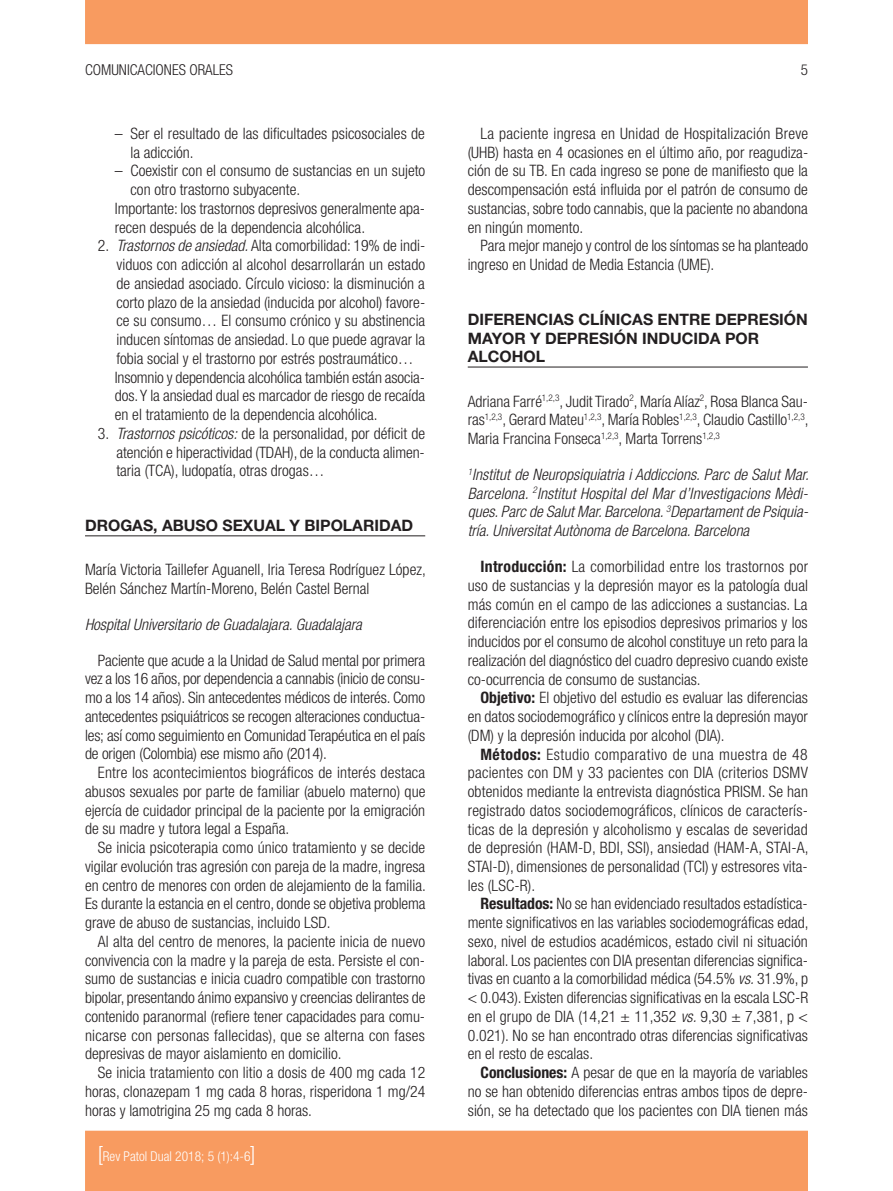
<style>
.page{position:relative;width:893px;height:1191px;background:#fff}
.page>*{position:absolute;margin:0;border:0;box-sizing:border-box;transform-origin:0 0}
.t1{font:300 condensed 15.75px/18.8px "Helvetica Neue LT Std";color:#231f20;text-align:justify}
.t2{font:italic 300 condensed 15.75px/18.8px "Helvetica Neue LT Std";color:#231f20;text-align:justify}
.t3{font:700 15.75px/18.8px "Helvetica Neue LT Std";color:#231f20}
.t4{font:300 condensed 15px "Helvetica Neue LT Std";color:#231f20}
.t5{font:300 condensed 13.5px "Helvetica Neue LT Std";color:#fff}
.s1{font-style:italic}
.s2{font-size:21px}
.s3{font-weight:700}
</style>
<div class="page">
<div style="left:85px;top:1130px;width:723px;height:61px;background:#f89b60"></div>
<div style="left:85px;top:0;width:723px;height:44px;background:#f89b60"></div>
<hr style="left:85px;top:535px;width:340px;height:1px;background:#231f20">
<hr style="left:468px;top:367px;width:340px;height:1px;background:#231f20">
<p class="t4" style="left:85px;top:61px;width:150px">COMUNICACIONES ORALES</p>
<p class="t1" style="left:131px;top:124px;width:296px;text-indent:-16px">– Ser el resultado de las dificultades psicosociales de la adicción.</p>
<p class="t1" style="left:115px;top:161px;width:312px">– Coexistir con el consumo de sustancias en un sujeto</p>
<p class="t1" style="left:131px;top:180px;width:171px">con otro trastorno subyacente.</p>
<p class="t1" style="left:115px;top:199px;width:312px">Importante: los trastornos depresivos generalmente apa-</p>
<p class="t1" style="left:115px;top:217px;width:252px">recen después de la dependencia alcohólica.</p>
<p class="t1" style="left:115px;top:236px;width:312px;text-align:left;text-indent:-17px">2. <span class="s1">Trastornos de ansiedad.</span> Alta comorbilidad: 19% de indi&shy;viduos con adicción al alcohol desarrollarán un estado de ansiedad asociado. Círculo vicioso: la disminución a corto plazo de la ansiedad (inducida por alcohol) favore&shy;ce su consumo… El consumo crónico y su abstinencia inducen síntomas de ansiedad. Lo que puede agravar la fobia social y el trastorno por estrés postraumático… Insomnio y dependencia alcohólica también están asocia&shy;dos. Y la ansiedad dual es marcador de riesgo de recaída en el tratamiento de la dependencia alcohólica.</p>
<p class="t1" style="left:116px;top:424px;width:310px;text-indent:-19px">3. <span class="s1">Trastornos psicóticos:</span> de la personalidad, por déficit de atención e hiperactividad (TDAH), de la conducta alimen&shy;taria (TCA), ludopatía, otras drogas…</p>
<p class="t3" style="left:85px;top:516px;width:330px">DROGAS, ABUSO SEXUAL Y BIPOLARIDAD</p>
<p class="t1" style="left:85px;top:560px;width:342px">María Victoria Taillefer Aguanell, Iria Teresa Rodríguez López,<br>Belén Sánchez Martín-Moreno, Belén Castel Bernal</p>
<p class="t2" style="left:85px;top:615px;width:278px">Hospital Universitario de Guadalajara. Guadalajara</p>
<p class="t1" style="left:85px;top:650px;width:342px;text-indent:13px">Paciente que acude a la Unidad de Salud mental por primera vez a los 16 años, por dependencia a cannabis (inicio de consu&shy;mo a los 14 años). Sin antecedentes médicos de interés. Como antecedentes psiquiátricos se recogen alteraciones conductua&shy;les; así como seguimiento en Comunidad Terapéutica en el país de origen (Colombia) ese mismo año (2014).</p>
<p class="t1" style="left:85px;top:763px;width:342px;text-indent:13px">Entre los acontecimientos biográficos de interés destaca abusos sexuales por parte de familiar (abuelo materno) que ejercía de cuidador principal de la paciente por la emigración de su madre y tutora legal a España.</p>
<p class="t1" style="left:85px;top:838px;width:342px;text-indent:13px">Se inicia psicoterapia como único tratamiento y se decide vigilar evolución tras agresión con pareja de la madre, ingresa en centro de menores con orden de alejamiento de la familia.<br>Es durante la estancia en el centro, donde se objetiva problema grave de abuso de sustancias, incluido LSD.</p>
<p class="t1" style="left:85px;top:931px;width:342px;text-indent:13px">Al alta del centro de menores, la paciente inicia de nuevo convivencia con la madre y la pareja de esta. Persiste el con&shy;sumo de sustancias e inicia cuadro compatible con trastorno bipolar, presentando ánimo expansivo y creencias delirantes de contenido paranormal (refiere tener capacidades para comu&shy;nicarse con personas fallecidas), que se alterna con fases depresivas de mayor aislamiento en domicilio.</p>
<p class="t1" style="left:85px;top:1063px;width:342px;text-indent:13px">Se inicia tratamiento con litio a dosis de 400 mg cada 12 horas, clonazepam 1 mg cada 8 horas, risperidona 1 mg/24 horas y lamotrigina 25 mg cada 8 horas.</p>
<p class="t5" style="left:98px;top:1148px;width:159px"><span class="s2">[</span>Rev Patol Dual 2018; 5 (1):4-6<span class="s2">]</span></p>
<p class="t4" style="left:801px;top:61px;width:9px">5</p>
<p class="t1" style="left:468px;top:124px;width:342px;text-indent:13px">La paciente ingresa en Unidad de Hospitalización Breve (UHB) hasta en 4 ocasiones en el último año, por reagudiza&shy;ción de su TB. En cada ingreso se pone de manifiesto que la descompensación está influida por el patrón de consumo de sustancias, sobre todo cannabis, que la paciente no abandona en ningún momento.</p>
<p class="t1" style="left:468px;top:236px;width:342px;text-indent:13px">Para mejor manejo y control de los síntomas se ha planteado ingreso en Unidad de Media Estancia (UME).</p>
<p class="t3" style="left:468px;top:309px;width:342px">DIFERENCIAS CLÍNICAS ENTRE DEPRESIÓN<br>MAYOR Y DEPRESIÓN INDUCIDA POR<br>ALCOHOL</p>
<p class="t1" style="left:468px;top:391px;width:342px">Adriana Farré<sup>1,2,3</sup>, Judit Tirado<sup>2</sup>, María Alíaz<sup>2</sup>, Rosa Blanca Sau&shy;ras<sup>1,2,3</sup>, Gerard Mateu<sup>1,2,3</sup>, María Robles<sup>1,2,3</sup>, Claudio Castillo<sup>1,2,3</sup>, Maria Francina Fonseca<sup>1,2,3</sup>, Marta Torrens<sup>1,2,3</sup></p>
<p class="t2" style="left:468px;top:465px;width:343px"><sup>1</sup>Institut de Neuropsiquiatria i Addiccions. Parc de Salut Mar.<br>Barcelona. <sup>2</sup>Institut Hospital del Mar d’Investigacions Mèdi&shy;ques. Parc de Salut Mar. Barcelona. <sup>3</sup>Departament de Psiquia&shy;tría. Universitat Autònoma de Barcelona. Barcelona</p>
<p class="t1" style="left:468px;top:557px;width:342px;text-indent:13px"><span class="s3">Introducción:</span> La comorbilidad entre los trastornos por uso de sustancias y la depresión mayor es la patología dual más común en el campo de las adicciones a sustancias. La diferenciación entre los episodios depresivos primarios y los inducidos por el consumo de alcohol constituye un reto para la realización del diagnóstico del cuadro depresivo cuando existe co-ocurrencia de consumo de sustancias.</p>
<p class="t1" style="left:468px;top:688px;width:342px;text-indent:13px"><span class="s3">Objetivo:</span> El objetivo del estudio es evaluar las diferencias en datos sociodemográfico y clínicos entre la depresión mayor (DM) y la depresión inducida por alcohol (DIA).</p>
<p class="t1" style="left:468px;top:744px;width:342px;text-indent:13px"><span class="s3">Métodos:</span> Estudio comparativo de una muestra de 48 pacientes con DM y 33 pacientes con DIA (criterios DSMV obtenidos mediante la entrevista diagnóstica PRISM. Se han registrado datos sociodemográficos, clínicos de caracterís&shy;ticas de la depresión y alcoholismo y escalas de severidad de depresión (HAM-D, BDI, SSI), ansiedad (HAM-A, STAI-A, STAI-D), dimensiones de personalidad (TCI) y estresores vita&shy;les (LSC-R).</p>
<p class="t1" style="left:468px;top:894px;width:342px;text-indent:13px"><span class="s3">Resultados:</span> No se han evidenciado resultados estadística&shy;mente significativos en las variables sociodemográficas edad, sexo, nivel de estudios académicos, estado civil ni situación laboral. Los pacientes con DIA presentan diferencias significa&shy;tivas en cuanto a la comorbilidad médica (54.5% <span class="s1">vs.</span> 31.9%, p &lt; 0.043). Existen diferencias significativas en la escala LSC-R en el grupo de DIA (14,21 ± 11,352 <span class="s1">vs.</span> 9,30 ± 7,381, p &lt; 0.021). No se han encontrado otras diferencias significativas en el resto de escalas.</p>
<p class="t1" style="left:468px;top:1063px;width:342px;text-indent:13px"><span class="s3">Conclusiones:</span> A pesar de que en la mayoría de variables no se han obtenido diferencias entras ambos tipos de depre&shy;sión, se ha detectado que los pacientes con DIA tienen más</p>
</div>
